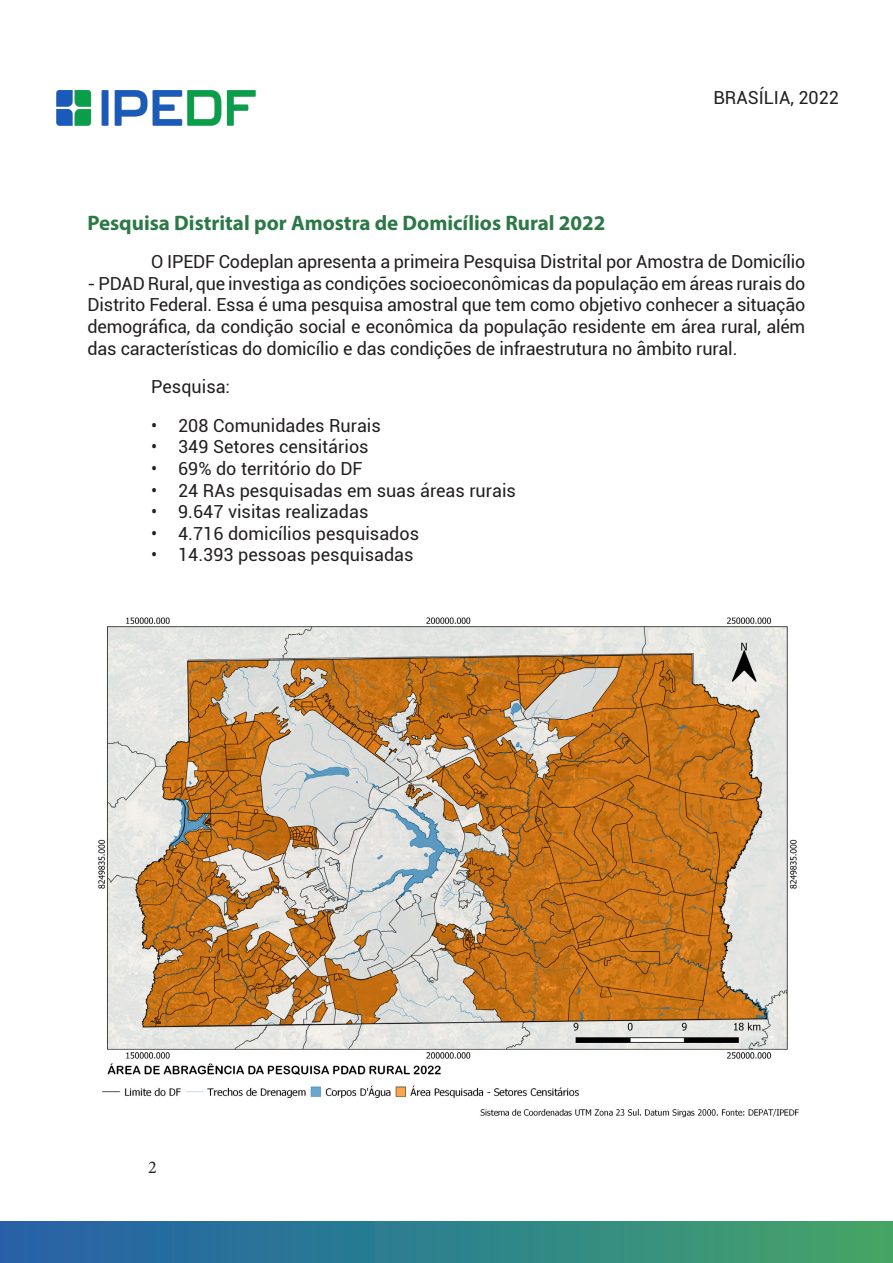
<style>
.page{position:relative;width:893px;height:1263px;background:#fff}
.page>*{position:absolute;margin:0;border:0;box-sizing:border-box;transform-origin:0 0}
.t1{font:700 21px "Myriad Pro";color:#2c7846}
.t2{font:18px/21.6px "Roboto";color:#231f20;text-align:justify}
.t3{font:18px "Minion Pro";color:#231f20}
</style>
<div class="page">
<div style="left:0;top:1222px;width:893px;height:41px;background:linear-gradient(to right,#215fac,#42a569)"></div>
<img style="left:57px;top:90px;width:199px;height:36px">
<img style="left:98px;top:617px;width:701px;height:501px">
<p class="t2" style="left:713px;top:86px;width:127px">BRASÍLIA, 2022</p>
<p class="t1" style="left:87px;top:209px;width:520px">Pesquisa Distrital por Amostra de Domicílios Rural 2022</p>
<p class="t2" style="left:151px;top:250px;width:656px">O IPEDF Codeplan apresenta a primeira Pesquisa Distrital por Amostra de Domicílio</p>
<p class="t2" style="left:87px;top:272px;width:719px">- PDAD Rural, que investiga as condições socioeconômicas da população em áreas rurais do Distrito Federal. Essa é uma pesquisa amostral que tem como objetivo conhecer a situação demográfica, da condição social e econômica da população residente em área rural, além das características do domicílio e das condições de infraestrutura no âmbito rural.</p>
<p class="t2" style="left:151px;top:375px;width:80px">Pesquisa:</p>
<p class="t2" style="left:151px;top:414px;width:231px">• 208 Comunidades Rurais</p>
<p class="t2" style="left:151px;top:436px;width:219px">• 349 Setores censitários</p>
<p class="t2" style="left:151px;top:457px;width:213px">• 69% do território do DF</p>
<p class="t2" style="left:151px;top:479px;width:366px">• 24 RAs pesquisadas em suas áreas rurais</p>
<p class="t2" style="left:151px;top:500px;width:219px">• 9.647 visitas realizadas</p>
<p class="t2" style="left:151px;top:522px;width:269px">• 4.716 domicílios pesquisados</p>
<p class="t2" style="left:151px;top:544px;width:264px">• 14.393 pessoas pesquisadas</p>
<p class="t3" style="left:148px;top:1156px;width:10px">2</p>
</div>
